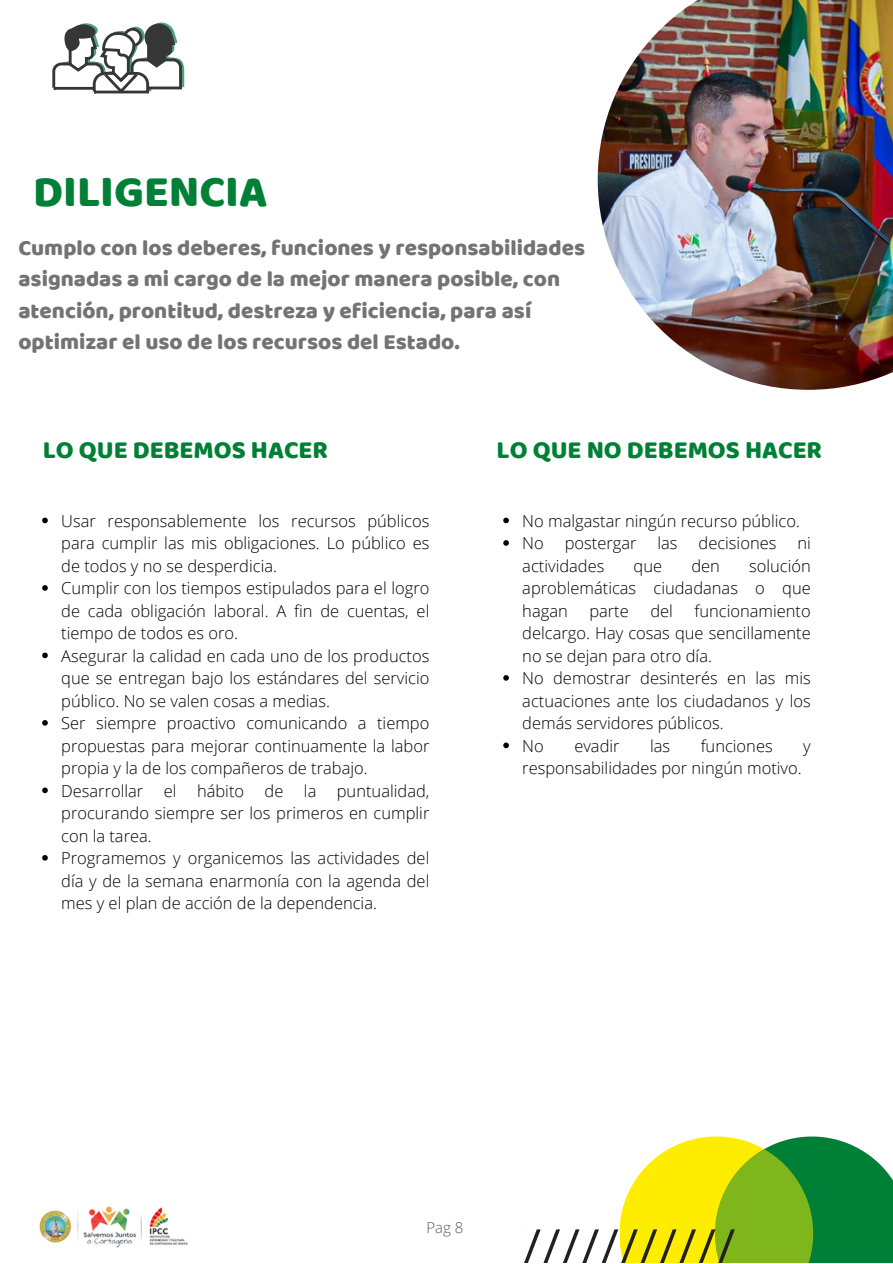
<style>
.page{position:relative;width:893px;height:1264px;background:#fff}
.page>*{position:absolute;margin:0;border:0;box-sizing:border-box;transform-origin:0 0}
.t1{font:45.15px "Baloo";color:#008037}
.t2{font:25.5px "Baloo";color:#008037}
.t3{font:22.5px/31.5px "Baloo";color:#737373}
.t4{font:300 16.5px/22.5px "Open Sans";color:#000;text-align:justify}
.t5{font:300 15px "Open Sans";color:#5a5a5e}
</style>
<div class="page">
<svg style="left:52px;top:22px;width:132px;height:72px"></svg>
<img style="left:597px;top:0;width:295px;height:390px">
<svg style="left:521px;top:1136px;width:371px;height:126px"></svg>
<svg style="left:42px;top:517px;width:6px;height:6px"></svg>
<svg style="left:42px;top:585px;width:6px;height:5px"></svg>
<svg style="left:42px;top:652px;width:6px;height:6px"></svg>
<svg style="left:42px;top:720px;width:6px;height:5px"></svg>
<svg style="left:42px;top:787px;width:6px;height:6px"></svg>
<svg style="left:42px;top:855px;width:6px;height:5px"></svg>
<svg style="left:503px;top:517px;width:6px;height:6px"></svg>
<svg style="left:503px;top:540px;width:6px;height:5px"></svg>
<svg style="left:503px;top:675px;width:6px;height:5px"></svg>
<svg style="left:503px;top:742px;width:6px;height:6px"></svg>
<img style="left:39px;top:1206px;width:149px;height:42px">
<p class="t1" style="left:33px;top:164px;width:236px">DILIGENCIA</p>
<p class="t3" style="left:18px;top:231px;width:568px">Cumplo con los deberes, funciones y responsabilidades asignadas a mi cargo de la mejor manera posible, con atención, prontitud, destreza y eficiencia, para así optimizar el uso de los recursos del Estado.</p>
<p class="t2" style="left:43px;top:434px;width:287px">LO QUE DEBEMOS HACER</p>
<p class="t2" style="left:496px;top:434px;width:327px">LO QUE NO DEBEMOS HACER</p>
<p class="t4" style="left:61px;top:509px;width:369px">Usar responsablemente los recursos públicos para cumplir las mis obligaciones. Lo público es de todos y no se desperdicia.</p>
<p class="t4" style="left:61px;top:576px;width:369px">Cumplir con los tiempos estipulados para el logro de cada obligación laboral. A fin de cuentas, el tiempo de todos es oro.</p>
<p class="t4" style="left:61px;top:644px;width:369px">Asegurar la calidad en cada uno de los productos que se entregan bajo los estándares del servicio público. No se valen cosas a medias.</p>
<p class="t4" style="left:61px;top:711px;width:369px">Ser siempre proactivo comunicando a tiempo propuestas para mejorar continuamente la labor propia y la de los compañeros de trabajo.</p>
<p class="t4" style="left:61px;top:779px;width:369px">Desarrollar el hábito de la puntualidad, procurando siempre ser los primeros en cumplir con la tarea.</p>
<p class="t4" style="left:61px;top:846px;width:369px">Programemos y organicemos las actividades del día y de la semana enarmonía con la agenda del mes y el plan de acción de la dependencia.</p>
<p class="t4" style="left:522px;top:509px;width:279px">No malgastar ningún recurso público.</p>
<p class="t4" style="left:522px;top:531px;width:23px">No</p>
<p class="t4" style="left:564px;top:531px;width:73px">postergar</p>
<p class="t4" style="left:657px;top:531px;width:22px">las</p>
<p class="t4" style="left:698px;top:531px;width:79px">decisiones</p>
<p class="t4" style="left:797px;top:531px;width:15px">ni</p>
<p class="t4" style="left:522px;top:554px;width:84px">actividades</p>
<p class="t4" style="left:633px;top:554px;width:30px">que</p>
<p class="t4" style="left:691px;top:554px;width:30px">den</p>
<p class="t4" style="left:522px;top:554px;width:290px;text-indent:227px">solución aproblemáticas ciudadanas o que hagan</p>
<p class="t4" style="left:522px;top:599px;width:290px;text-indent:172px">funcionamiento delcargo. Hay cosas que sencillamente no se dejan para otro día.</p>
<p class="t4" style="left:522px;top:666px;width:290px">No demostrar desinterés en las mis actuaciones ante los ciudadanos y los demás servidores públicos.</p>
<p class="t4" style="left:522px;top:734px;width:23px">No</p>
<p class="t4" style="left:574px;top:734px;width:47px">evadir</p>
<p class="t4" style="left:650px;top:734px;width:22px">las</p>
<p class="t4" style="left:700px;top:734px;width:73px">funciones</p>
<p class="t4" style="left:803px;top:734px;width:9px">y</p>
<p class="t4" style="left:522px;top:756px;width:281px">responsabilidades por ningún motivo.</p>
<p class="t4" style="left:589px;top:599px;width:41px">parte</p>
<p class="t4" style="left:650px;top:599px;width:24px">del</p>
<p class="t5" style="left:426px;top:1216px;width:38px">Pag 8</p>
</div>
